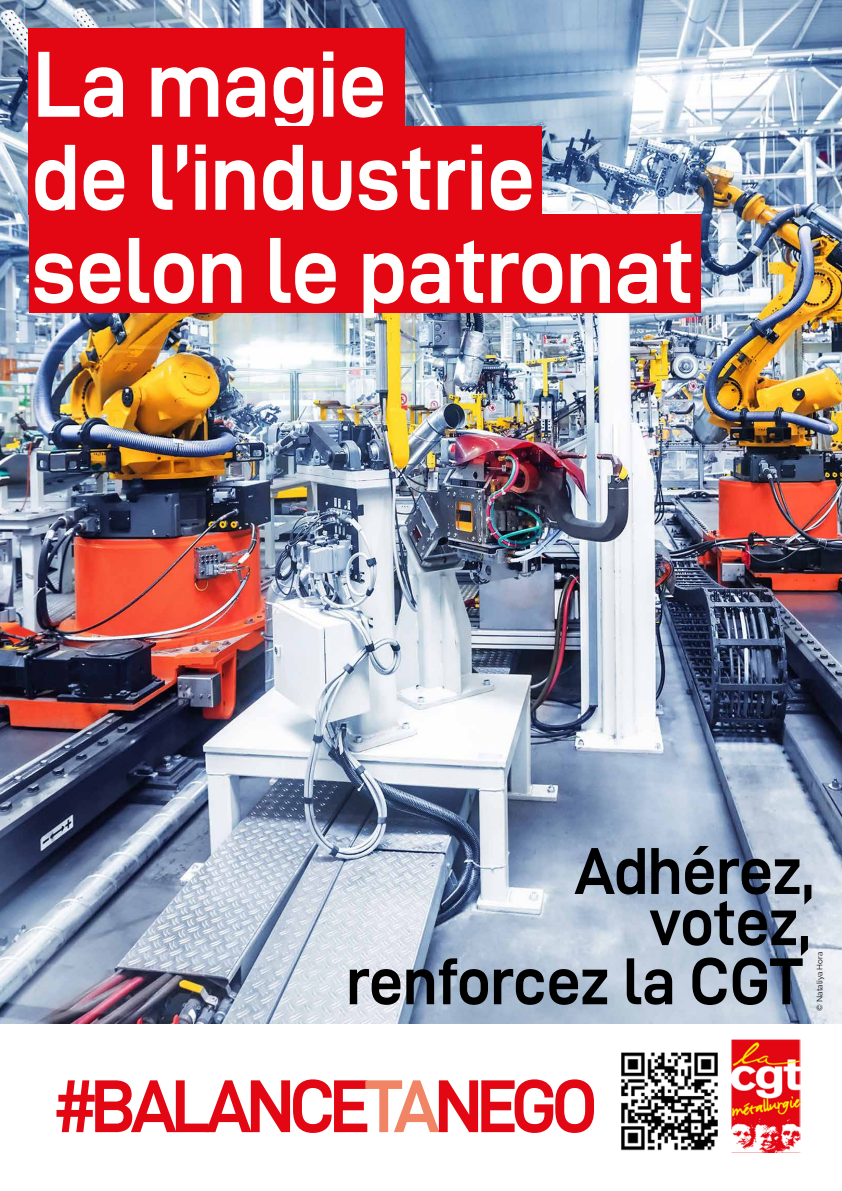
<style>
.page{position:relative;width:842px;height:1191px;background:#fff}
.page>*{position:absolute;margin:0;border:0;box-sizing:border-box;transform-origin:0 0}
.t1{font:94.1px "D DIN Exp Bold";color:#fff;scale:.9 1}
.t2{font:94.1px "D DIN Exp Bold";letter-spacing:-.005em;color:#fffffd;scale:.9 1}
.t3{font:75px "D DIN Exp Bold";letter-spacing:-.07em;color:#e30613;scale:.9 1}
.t4{font:66.5px "D DIN Exp Bold";letter-spacing:-.015em;color:#000;scale:.9 1}
.t5{font:8px "Raleway";color:#000}
.s1{color:#f08464}
</style>
<div class="page">
<img style="left:0;top:0;width:842px;height:1023px">
<div style="left:28px;top:28px;width:376px;height:99px;background:#e30613"></div>
<div style="left:29px;top:214px;width:671px;height:99px;background:#e30613"></div>
<img style="left:731px;top:1039px;width:70px;height:113px">
<img style="left:621px;top:1052px;width:97px;height:99px">
<div style="left:29px;top:126px;width:513px;height:89px;background:#e30613"></div>
<h1 class="t1" style="left:33px;top:32px;width:394px">La magie</h1>
<h1 class="t1" style="left:31px;top:125px;width:561px">de l’industrie</h1>
<h1 class="t2" style="left:31px;top:218px;width:738px">selon le patronat</h1>
<p class="t4" style="left:574px;top:834px;width:267px">Adhérez,</p>
<p class="t4" style="left:649px;top:885px;width:181px">votez,</p>
<p class="t5" style="left:815px;top:1010px;width:60px;rotate:-90deg">© Nataliya Hora</p>
<p class="t4" style="left:347px;top:944px;width:509px">renforcez la CGT</p>
<p class="t3" style="left:55px;top:1064px;width:603px">#BALANCE<span class="s1">TA</span>NEGO</p>
</div>
